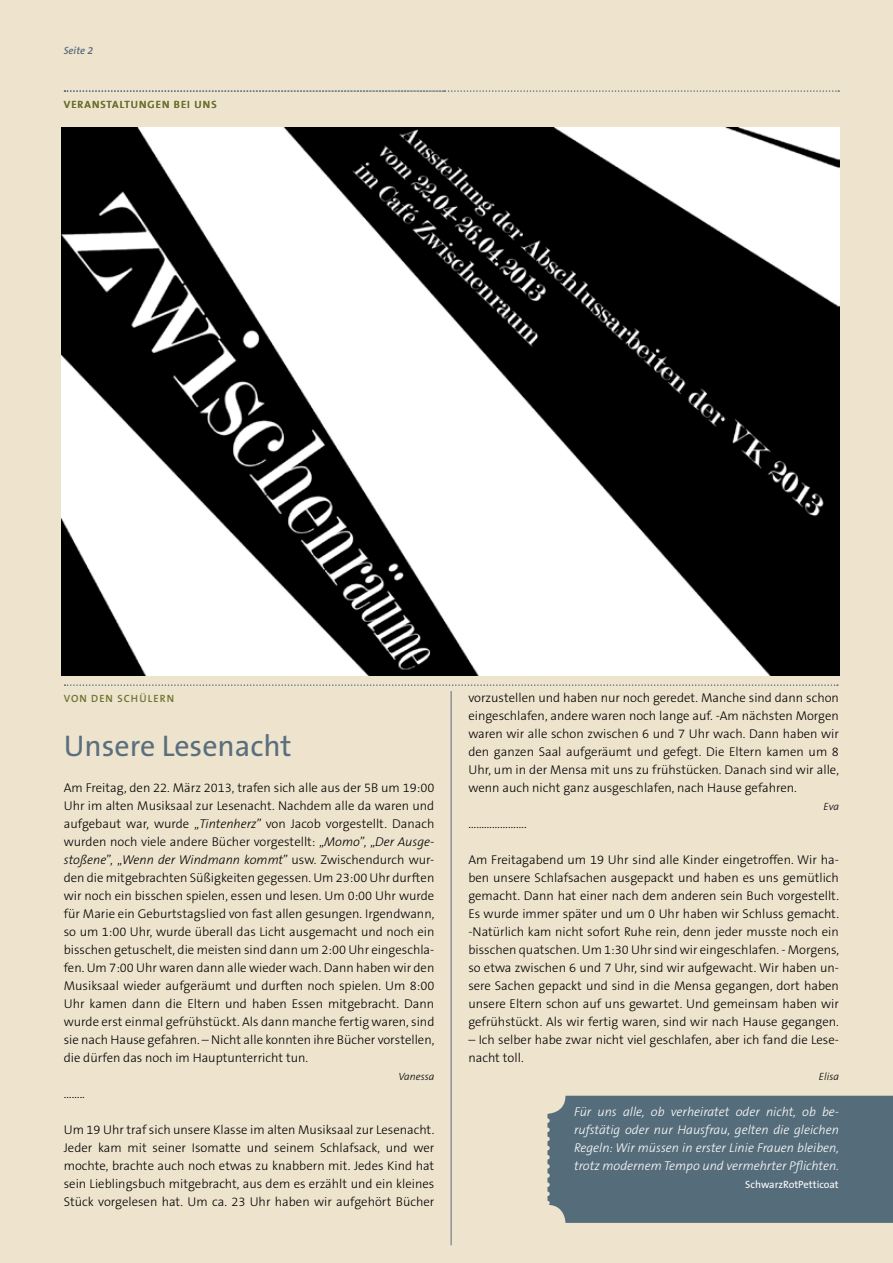
<style>
.page{position:relative;width:893px;height:1263px;background:#eee3cd}
.page>*{position:absolute;margin:0;border:0;box-sizing:border-box;transform-origin:0 0}
.t1{font:30px "The Sans B5 Plain";color:#596f7e}
.t2{font:300 12.75px/18px "The Sans B3";color:#000;text-align:justify}
.t3{font:italic 300 12.75px/18px "The Sans B3";color:#fff;text-align:justify}
.t4{font:600 10.5px "The Sans B6";letter-spacing:.1em;color:#6d7331}
.t5{font:10.5px "The Sans";color:#fff}
.t6{font:italic 300 10.5px "The Sans B3";color:#000}
.t7{font:italic 600 10.5px "The Sans B6";color:#596f7e}
.s1{font-style:italic}
</style>
<div class="page">
<hr style="left:451px;top:691px;width:1px;height:554px;background:#596f7e">
<svg style="left:65px;top:90px;width:774px;height:2px"></svg>
<svg style="left:65px;top:684px;width:773px;height:2px"></svg>
<img style="left:62px;top:128px;width:777px;height:547px">
<div style="left:547px;top:1096px;width:346px;height:127px;background:#556c7a"></div>
<p class="t7" style="left:64px;top:45px;width:31px">Seite 2</p>
<p class="t4" style="left:64px;top:99px;width:44px">VERANSTA</p>
<p class="t4" style="left:120px;top:99px;width:97px">LTUNGEN BEI UNS</p>
<p class="t4" style="left:64px;top:693px;width:112px">VON DEN SCH ÜLERN</p>
<h1 class="t1" style="left:64px;top:730px;width:229px">Unsere Lesenacht</h1>
<p class="t2" style="left:64px;top:779px;width:372px">Am Freitag, den 22. März 2013, trafen sich alle aus der 5B um 19:00<br>Uhr im alten Musiksaal zur Lesenacht. Nachdem alle da waren und aufgebaut war, wurde „<span class="s1">Tintenherz</span>” von Jacob vorgestellt. Danach wurden noch viele andere Bücher vorgestellt: „<span class="s1">Momo</span>”, „<span class="s1">Der Ausge&shy;stoßene</span>”, „<span class="s1">Wenn der Windmann kommt</span>” usw. Zwischendurch wur&shy;den die mitgebrachten Süßigkeiten gegessen. Um 23:00 Uhr durften wir noch ein bisschen spielen, essen und lesen. Um 0:00 Uhr wurde für Marie ein Geburtstagslied von fast allen gesungen. Irgendwann, so um 1:00 Uhr, wurde überall das Licht ausgemacht und noch ein bisschen getuschelt, die meisten sind dann um 2:00 Uhr eingeschla&shy;fen. Um 7:00 Uhr waren dann alle wieder wach. Dann haben wir den Musiksaal wieder aufgeräumt und durften noch spielen. Um 8:00<br>Uhr kamen dann die Eltern und haben Essen mitgebracht. Dann wurde erst einmal gefrühstückt. Als dann manche fertig waren, sind sie nach Hause gefahren. – Nicht alle konnten ihre Bücher vorstellen, die dürfen das noch im Hauptunterricht tun.</p>
<p class="t6" style="left:399px;top:1071px;width:37px">Vanessa</p>
<p class="t2" style="left:64px;top:1085px;width:23px">……..</p>
<p class="t2" style="left:64px;top:1121px;width:372px">Um 19 Uhr traf sich unsere Klasse im alten Musiksaal zur Lesenacht.<br>Jeder kam mit seiner Isomatte und seinem Schlafsack, und wer mochte, brachte auch noch etwas zu knabbern mit. Jedes Kind hat sein Lieblingsbuch mitgebracht, aus dem es erzählt und ein kleines Stück vorgelesen hat. Um ca. 23 Uhr haben wir aufgehört Bücher</p>
<p class="t2" style="left:468px;top:689px;width:372px">vorzustellen und haben nur noch geredet. Manche sind dann schon eingeschlafen, andere waren noch lange auf. -Am nächsten Morgen waren wir alle schon zwischen 6 und 7 Uhr wach. Dann haben wir den ganzen Saal aufgeräumt und gefegt. Die Eltern kamen um 8<br>Uhr, um in der Mensa mit uns zu frühstücken. Danach sind wir alle, wenn auch nicht ganz ausgeschlafen, nach Hause gefahren.</p>
<p class="t6" style="left:824px;top:801px;width:17px">Eva</p>
<p class="t2" style="left:468px;top:815px;width:60px">………………….</p>
<p class="t2" style="left:468px;top:851px;width:372px">Am Freitagabend um 19 Uhr sind alle Kinder eingetroffen. Wir ha&shy;ben unsere Schlafsachen ausgepackt und haben es uns gemütlich gemacht. Dann hat einer nach dem anderen sein Buch vorgestellt.<br>Es wurde immer später und um 0 Uhr haben wir Schluss gemacht. -Natürlich kam nicht sofort Ruhe rein, denn jeder musste noch ein bisschen quatschen. Um 1:30 Uhr sind wir eingeschlafen. - Morgens, so etwa zwischen 6 und 7 Uhr, sind wir aufgewacht. Wir haben un&shy;sere Sachen gepackt und sind in die Mensa gegangen, dort haben unsere Eltern schon auf uns gewartet. Und gemeinsam haben wir gefrühstückt. Als wir fertig waren, sind wir nach Hause gegangen.</p>
<p class="t2" style="left:468px;top:1031px;width:372px">– Ich selber habe zwar nicht viel geschlafen, aber ich fand die Lese&shy;nacht toll.</p>
<p class="t6" style="left:819px;top:1071px;width:22px">Elisa</p>
<p class="t3" style="left:574px;top:1103px;width:266px">Für uns alle, ob verheiratet oder nicht, ob be&shy;rufstätig oder nur Hausfrau, gelten die gleichen Regeln: Wir müssen in erster Linie Frauen bleiben, trotz modernem Tempo und vermehrter Pflichten.</p>
<p class="t5" style="left:745px;top:1176px;width:95px">SchwarzRotPetticoat</p>
</div>
